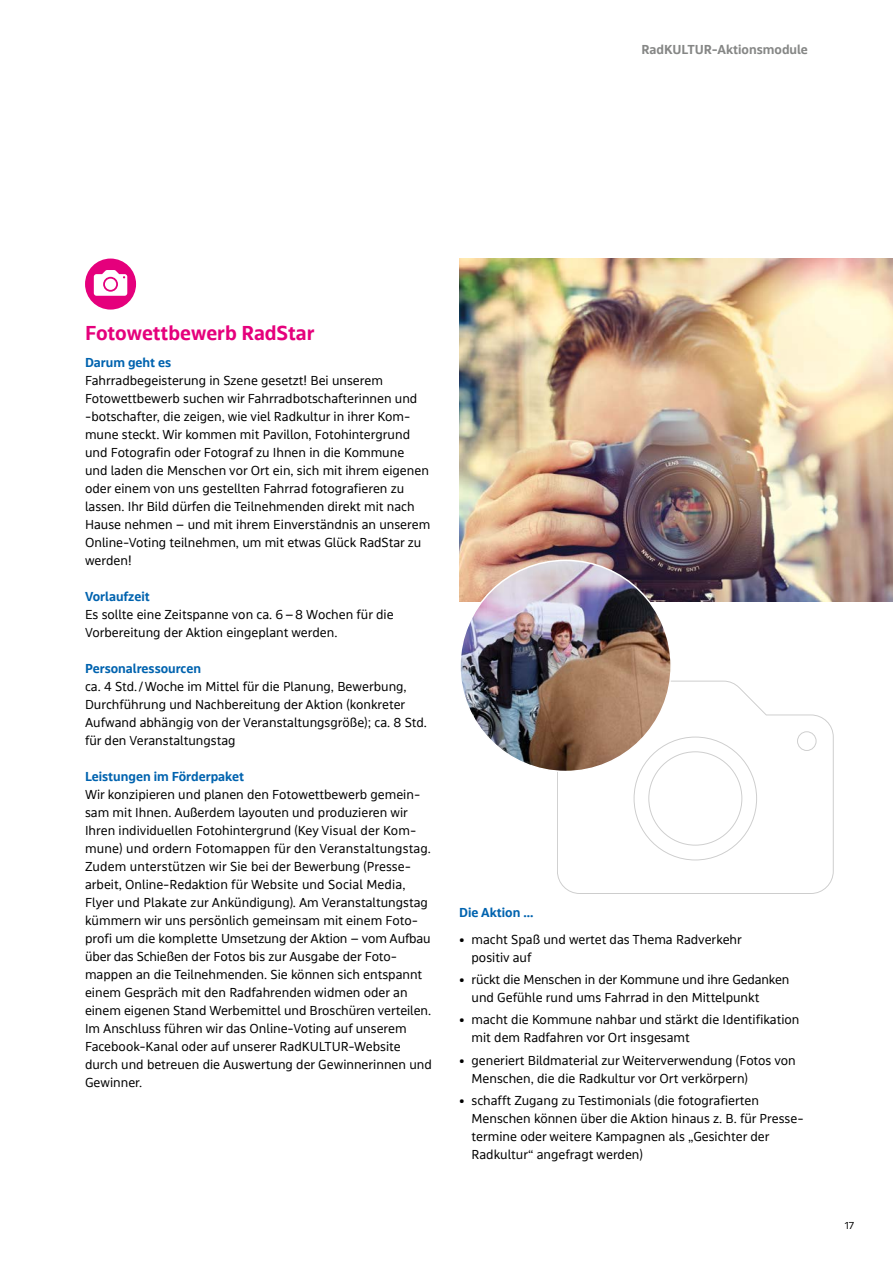
<style>
.page{position:relative;width:893px;height:1263px;background:#fff}
.page>*{position:absolute;margin:0;border:0;box-sizing:border-box;transform-origin:0 0}
.H3_-_Zwischenüberschrift_Magenta{font:700 21px "bwegt Text";color:#e5007c}
.P_-_Fließtext{font:13.5px/18px "bwegt Text";color:#000}
.H4_-_Unterüberschrift_Blau{font:700 13.5px "bwegt Text";color:#0063af}
.t1{font:700 13.5px "bwegt Text";color:#868786}
.t2{font:10.5px "bwegt Text";color:#000}
.s1{font-weight:700}
</style>
<div class="page">
<div style="left:85px;top:259px;width:51px;height:51px;background:#e5007c;border-radius:50%"></div>
<svg style="left:94px;top:270px;width:33px;height:26px"></svg>
<div style="left:105px;top:279px;width:11px;height:11px;background:#fff;border-radius:50%"></div>
<svg style="left:557px;top:681px;width:277px;height:213px"></svg>
<img style="left:459px;top:259px;width:434px;height:342px">
<img style="left:460px;top:560px;width:211px;height:211px;border-radius:106px">
<p class="t1" style="left:641px;top:41px;width:168px">RadKULTUR-Aktionsmodule</p>
<h3 class="H3_-_Zwischenüberschrift_Magenta" style="left:85px;top:320px;width:231px">Fotowettbewerb RadStar</h3>
<h4 class="H4_-_Unterüberschrift_Blau" style="left:85px;top:354px;width:88px">Darum geht es</h4>
<p class="P_-_Fließtext" style="left:85px;top:372px;width:347px">Fahrradbegeisterung in Szene gesetzt! Bei unserem Fotowettbewerb suchen wir Fahrradbotschafterinnen und -botschafter, die zeigen, wie viel Radkultur in ihrer Kom&shy;mune steckt. Wir kommen mit Pavillon, Fotohintergrund und Fotografin oder Fotograf zu Ihnen in die Kommune<br>und laden die Menschen vor Ort ein, sich mit ihrem eigenen oder einem von uns gestellten Fahrrad fotografieren zu lassen. Ihr Bild dürfen die Teilnehmenden direkt mit nach Hause nehmen – und mit ihrem Einverständnis an unserem Online-Voting teilnehmen, um mit etwas Glück RadStar zu werden!</p>
<h4 class="H4_-_Unterüberschrift_Blau" style="left:85px;top:588px;width:66px">Vorlaufzeit</h4>
<p class="P_-_Fließtext" style="left:85px;top:606px;width:310px">Es sollte eine Zeitspanne von ca. 6–8 Wochen für die<br>Vorbereitung der Aktion eingeplant werden.</p>
<h4 class="H4_-_Unterüberschrift_Blau" style="left:85px;top:660px;width:118px">Personalressourcen</h4>
<p class="P_-_Fließtext" style="left:85px;top:678px;width:343px">ca. 4 Std./Woche im Mittel für die Planung, Bewerbung, Durchführung und Nachbereitung der Aktion (konkreter Aufwand abhängig von der Veranstaltungsgröße); ca. 8 Std. für den Veranstaltungstag</p>
<h4 class="H4_-_Unterüberschrift_Blau" style="left:85px;top:768px;width:161px">Leistungen im Förderpaket</h4>
<p class="P_-_Fließtext" style="left:85px;top:786px;width:348px">Wir konzipieren und planen den Fotowettbewerb gemein&shy;sam mit Ihnen. Außerdem layouten und produzieren wir Ihren individuellen Fotohintergrund (Key Visual der Kom&shy;mune) und ordern Fotomappen für den Veranstaltungstag.<br>Zudem unterstützen wir Sie bei der Bewerbung (Presse&shy;arbeit, Online-Redaktion für Website und Social Media, Flyer und Plakate zur Ankündigung). Am Veranstaltungstag kümmern wir uns persönlich gemeinsam mit einem Foto&shy;profi um die komplette Umsetzung der Aktion – vom Aufbau über das Schießen der Fotos bis zur Ausgabe der Foto&shy;mappen an die Teilnehmenden. Sie können sich entspannt einem Gespräch mit den Radfahrenden widmen oder an einem eigenen Stand Werbemittel und Broschüren verteilen.<br>Im Anschluss führen wir das Online-Voting auf unserem Facebook-Kanal oder auf unserer RadKULTUR-Website durch und betreuen die Auswertung der Gewinnerinnen und Gewinner.</p>
<h4 class="H4_-_Unterüberschrift_Blau" style="left:459px;top:905px;width:76px">Die Aktion ...</h4>
<p class="P_-_Fließtext" style="left:471px;top:931px;width:272px;text-indent:-12px"><span class="s1">•</span> macht Spaß und wertet das Thema Radverkehr positiv auf</p>
<p class="P_-_Fließtext" style="left:471px;top:971px;width:319px;text-indent:-12px"><span class="s1">•</span> rückt die Menschen in der Kommune und ihre Gedanken und Gefühle rund ums Fahrrad in den Mittelpunkt</p>
<p class="P_-_Fließtext" style="left:471px;top:1011px;width:329px;text-indent:-12px"><span class="s1">•</span> macht die Kommune nahbar und stärkt die Identifikation mit dem Radfahren vor Ort insgesamt</p>
<p class="P_-_Fließtext" style="left:471px;top:1051px;width:326px;text-indent:-12px"><span class="s1">•</span> generiert Bildmaterial zur Weiterverwendung (Fotos von<br>Menschen, die die Radkultur vor Ort verkörpern)</p>
<p class="P_-_Fließtext" style="left:471px;top:1092px;width:332px;text-indent:-12px"><span class="s1">•</span> schafft Zugang zu Testimonials (die fotografierten Menschen können über die Aktion hinaus z. B. für Presse&shy;termine oder weitere Kampagnen als „Gesichter der Radkultur“ angefragt werden)</p>
<p class="t2" style="left:845px;top:1219px;width:11px">17</p>
</div>
